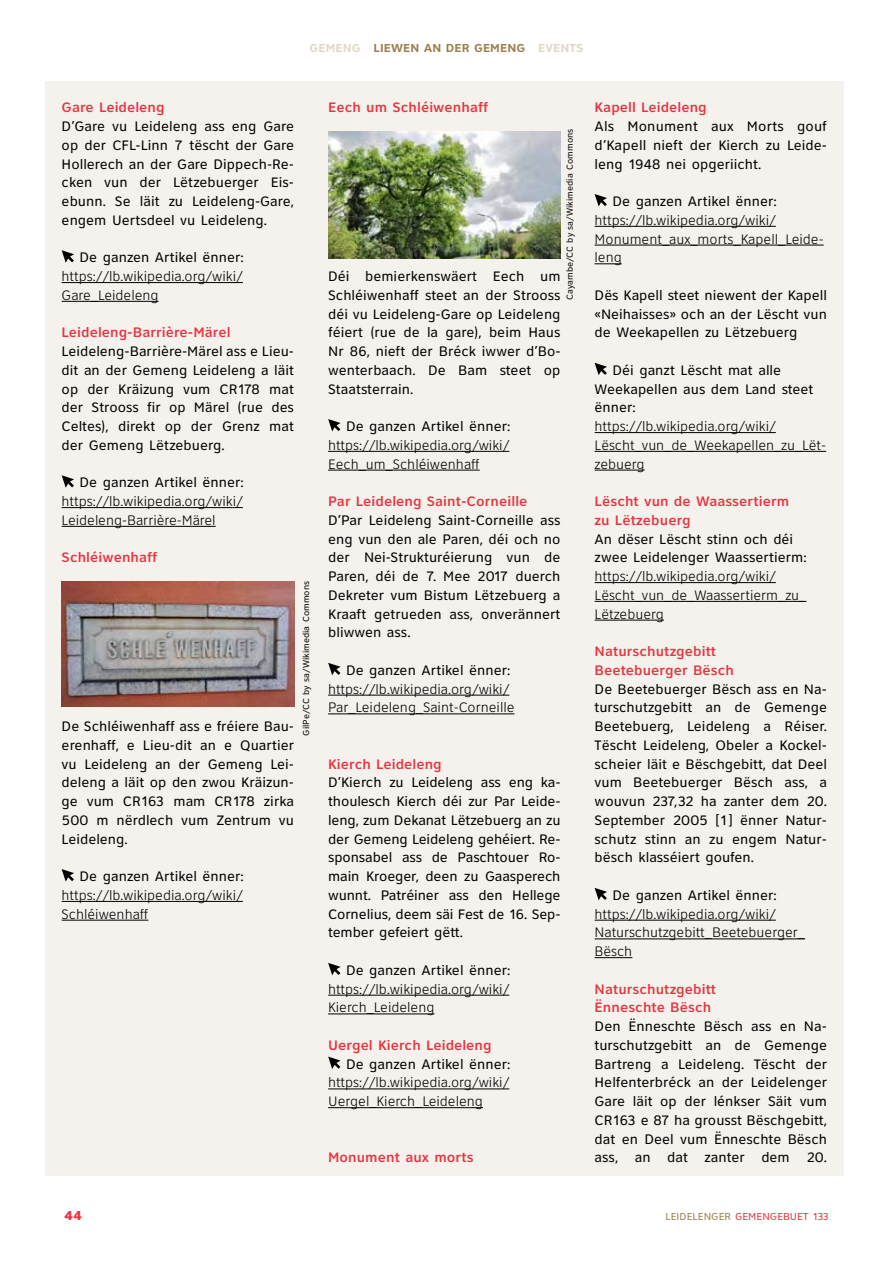
<style>
.page{position:relative;width:893px;height:1263px;background:#fff}
.page>*{position:absolute;margin:0;border:0;box-sizing:border-box;transform-origin:0 0}
.t1{font:14.25px/18.8px "Clearview Self";color:#000;text-align:justify}
.t2{font:300 14.25px/18.8px "Clearview Self";color:#000}
.t3{font:500 14.25px/18.8px "Clearview Self";color:#e7343f}
.t4{font:800 13.5px "Clearview Self";color:#e7343f}
.t5{font:700 12px "Clearview Self";color:#9c7f4d}
.t6{font:10.5px "Clearview Self";color:#e7343f}
.t7{font:9px "Clearview Self";color:#000}
.s1{color:#e1d7c7}
.s2{color:#9c7f4d}
</style>
<div class="page">
<div style="left:45px;top:81px;width:798px;height:1095px;background:#f5f2ed"></div>
<hr style="left:62px;top:282px;width:181px;height:1px;background:#000">
<hr style="left:62px;top:301px;width:97px;height:1px;background:#000">
<hr style="left:62px;top:507px;width:181px;height:1px;background:#000">
<hr style="left:62px;top:526px;width:154px;height:1px;background:#000">
<hr style="left:62px;top:901px;width:181px;height:1px;background:#000">
<hr style="left:62px;top:920px;width:86px;height:1px;background:#000">
<svg style="left:62px;top:250px;width:12px;height:13px"></svg>
<svg style="left:62px;top:475px;width:12px;height:13px"></svg>
<img style="left:62px;top:581px;width:232px;height:125px">
<svg style="left:62px;top:869px;width:12px;height:12px"></svg>
<hr style="left:328px;top:451px;width:181px;height:1px;background:#000">
<hr style="left:328px;top:470px;width:152px;height:1px;background:#000">
<hr style="left:328px;top:695px;width:181px;height:1px;background:#000">
<hr style="left:328px;top:713px;width:186px;height:1px;background:#000">
<hr style="left:328px;top:995px;width:181px;height:1px;background:#000">
<hr style="left:328px;top:1013px;width:106px;height:1px;background:#000">
<hr style="left:328px;top:1088px;width:181px;height:1px;background:#000">
<hr style="left:328px;top:1107px;width:155px;height:1px;background:#000">
<img style="left:328px;top:131px;width:233px;height:127px">
<svg style="left:328px;top:419px;width:13px;height:12px"></svg>
<svg style="left:328px;top:663px;width:13px;height:12px"></svg>
<svg style="left:328px;top:963px;width:13px;height:12px"></svg>
<svg style="left:328px;top:1056px;width:13px;height:13px"></svg>
<hr style="left:595px;top:226px;width:181px;height:1px;background:#000">
<hr style="left:595px;top:245px;width:229px;height:1px;background:#000">
<svg style="left:595px;top:263px;width:27px;height:1px"></svg>
<hr style="left:595px;top:432px;width:181px;height:1px;background:#000">
<hr style="left:595px;top:451px;width:231px;height:1px;background:#000">
<hr style="left:595px;top:470px;width:50px;height:1px;background:#000">
<hr style="left:595px;top:582px;width:181px;height:1px;background:#000">
<hr style="left:595px;top:601px;width:211px;height:1px;background:#000">
<hr style="left:595px;top:620px;width:69px;height:1px;background:#000">
<hr style="left:595px;top:920px;width:181px;height:1px;background:#000">
<hr style="left:595px;top:938px;width:210px;height:1px;background:#000">
<hr style="left:595px;top:957px;width:37px;height:1px;background:#000">
<svg style="left:595px;top:194px;width:12px;height:12px"></svg>
<svg style="left:595px;top:363px;width:12px;height:12px"></svg>
<svg style="left:595px;top:888px;width:12px;height:12px"></svg>
<p class="t5" style="left:309px;top:40px;width:276px"><span class="s1">GEMENG</span> LIEWEN AN DER GEMENG <span class="s1">EVENTS</span></p>
<p class="t3" style="left:62px;top:98px;width:105px">Gare Leideleng</p>
<p class="t1" style="left:62px;top:117px;width:234px">D’Gare vu Leideleng ass eng Gare op der CFL-Linn 7 tëscht der Gare Hollerech an der Gare Dippech-Re&shy;cken vun der Lëtzebuerger Eis&shy;ebunn. Se läit zu Leideleng-Gare, engem Uertsdeel vu Leideleng.</p>
<p class="t1" style="left:80px;top:248px;width:166px">De ganzen Artikel ënner:</p>
<p class="t2" style="left:62px;top:267px;width:183px">https://lb.wikipedia.org/wiki/<br>Gare_Leideleng</p>
<p class="t3" style="left:62px;top:323px;width:170px">Leideleng-Barrière-Märel</p>
<p class="t1" style="left:62px;top:342px;width:234px">Leideleng-Barrière-Märel ass e Lieu&shy;dit an der Gemeng Leideleng a läit op der Kräizung vum CR178 mat der Strooss fir op Märel (rue des Celtes), direkt op der Grenz mat der Gemeng Lëtzebuerg.</p>
<p class="t1" style="left:80px;top:473px;width:166px">De ganzen Artikel ënner:</p>
<p class="t2" style="left:62px;top:492px;width:183px">https://lb.wikipedia.org/wiki/<br>Leideleng-Barrière-Märel</p>
<p class="t3" style="left:62px;top:548px;width:97px">Schléiwenhaff</p>
<p class="t1" style="left:62px;top:717px;width:234px">De Schléiwenhaff ass e fréiere Bau&shy;erenhaff, e Lieu-dit an e Quartier vu Leideleng an der Gemeng Lei&shy;deleng a läit op den zwou Kräizun&shy;ge vum CR163 mam CR178 zirka 500 m nërdlech vum Zentrum vu Leideleng.</p>
<p class="t1" style="left:80px;top:867px;width:166px">De ganzen Artikel ënner:</p>
<p class="t2" style="left:62px;top:886px;width:183px">https://lb.wikipedia.org/wiki/<br>Schléiwenhaff</p>
<p class="t7" style="left:301px;top:736px;width:156px;rotate:-90deg">GilPe/CC by sa/Wikimedia Commons</p>
<p class="t3" style="left:328px;top:98px;width:162px">Eech um Schléiwenhaff</p>
<p class="t7" style="left:564px;top:300px;width:172px;rotate:-90deg">Cayambe/CC by sa/Wikimedia Commons</p>
<p class="t1" style="left:328px;top:267px;width:234px">Déi bemierkenswäert Eech um Schléiwenhaff steet an der Strooss déi vu Leideleng-Gare op Leideleng féiert (rue de la gare), beim Haus Nr 86, nieft der Bréck iwwer d’Bo&shy;wenterbaach. De Bam steet op Staatsterrain.</p>
<p class="t1" style="left:346px;top:417px;width:166px">De ganzen Artikel ënner:</p>
<p class="t2" style="left:328px;top:436px;width:183px">https://lb.wikipedia.org/wiki/<br>Eech_um_Schléiwenhaff</p>
<p class="t3" style="left:328px;top:492px;width:201px">Par Leideleng Saint-Corneille</p>
<p class="t1" style="left:328px;top:510px;width:234px">D’Par Leideleng Saint-Corneille ass eng vun den ale Paren, déi och no der Nei-Strukturéierung vun de Paren, déi de 7. Mee 2017 duerch Dekreter vum Bistum Lëtzebuerg a Kraaft getrueden ass, onverännert bliwwen ass.</p>
<p class="t1" style="left:346px;top:660px;width:166px">De ganzen Artikel ënner:</p>
<p class="t2" style="left:328px;top:679px;width:188px">https://lb.wikipedia.org/wiki/<br>Par_Leideleng_Saint-Corneille</p>
<p class="t3" style="left:328px;top:754px;width:115px">Kierch Leideleng</p>
<p class="t1" style="left:328px;top:773px;width:234px">D’Kierch zu Leideleng ass eng ka&shy;thoulesch Kierch déi zur Par Leide&shy;leng, zum Dekanat Lëtzebuerg an zu der Gemeng Leideleng gehéiert. Re&shy;sponsabel ass de Paschtouer Ro&shy;main Kroeger, deen zu Gaasperech wunnt. Patréiner ass den Hellege Cornelius, deem säi Fest de 16. Sep&shy;tember gefeiert gëtt.</p>
<p class="t1" style="left:346px;top:960px;width:166px">De ganzen Artikel ënner:</p>
<p class="t2" style="left:328px;top:979px;width:183px">https://lb.wikipedia.org/wiki/<br>Kierch_Leideleng</p>
<p class="t3" style="left:328px;top:1035px;width:165px">Uergel Kierch Leideleng</p>
<p class="t1" style="left:346px;top:1054px;width:166px">De ganzen Artikel ënner:</p>
<p class="t2" style="left:328px;top:1073px;width:183px">https://lb.wikipedia.org/wiki/<br>Uergel_Kierch_Leideleng</p>
<p class="t3" style="left:328px;top:1148px;width:147px">Monument aux morts</p>
<p class="t4" style="left:64px;top:1207px;width:20px">44</p>
<p class="t3" style="left:595px;top:98px;width:114px">Kapell Leideleng</p>
<p class="t1" style="left:595px;top:117px;width:234px">Als Monument aux Morts gouf d’Kapell nieft der Kierch zu Leide&shy;leng 1948 nei opgeriicht.</p>
<p class="t1" style="left:612px;top:192px;width:166px">De ganzen Artikel ënner:</p>
<p class="t2" style="left:595px;top:211px;width:231px">https://lb.wikipedia.org/wiki/<br>Monument_aux_morts_Kapell_Leide&shy;leng</p>
<p class="t1" style="left:595px;top:285px;width:234px">Dës Kapell steet niewent der Kapell «Neihaisses» och an der Lëscht vun de Weekapellen zu Lëtzebuerg</p>
<p class="t1" style="left:595px;top:360px;width:220px;text-align:left;text-indent:18px">Déi ganzt Lëscht mat alle<br>Weekapellen aus dem Land steet ënner:</p>
<p class="t2" style="left:595px;top:417px;width:233px">https://lb.wikipedia.org/wiki/<br>Lëscht_vun_de_Weekapellen_zu_Lët&shy;zebuerg</p>
<p class="t3" style="left:595px;top:492px;width:196px">Lëscht vun de Waassertierm zu Lëtzebuerg</p>
<p class="t1" style="left:595px;top:529px;width:213px">An dëser Lëscht stinn och déi zwee Leidelenger Waassertierm:</p>
<p class="t2" style="left:595px;top:567px;width:213px">https://lb.wikipedia.org/wiki/<br>Lëscht_vun_de_Waassertierm_zu_<br>Lëtzebuerg</p>
<p class="t3" style="left:595px;top:642px;width:141px">Naturschutzgebitt<br>Beetebuerger Bësch</p>
<p class="t1" style="left:595px;top:679px;width:234px">De Beetebuerger Bësch ass en Na&shy;turschutzgebitt an de Gemenge Beetebuerg, Leideleng a Réiser.<br>Tëscht Leideleng, Obeler a Kockel&shy;scheier läit e Bëschgebitt, dat Deel vum Beetebuerger Bësch ass, a wouvun 237,32 ha zanter dem 20.<br>September 2005 [1] ënner Natur&shy;schutz stinn an zu engem Natur&shy;bësch klasséiert goufen.</p>
<p class="t1" style="left:612px;top:885px;width:166px">De ganzen Artikel ënner:</p>
<p class="t2" style="left:595px;top:904px;width:212px">https://lb.wikipedia.org/wiki/<br>Naturschutzgebitt_Beetebuerger_<br>Bësch</p>
<p class="t3" style="left:595px;top:979px;width:123px">Naturschutzgebitt<br>Ënneschte Bësch</p>
<p class="t1" style="left:595px;top:1017px;width:234px">Den Ënneschte Bësch ass en Na&shy;turschutzgebitt an de Gemenge Bartreng a Leideleng. Tëscht der Helfenterbréck an der Leidelenger Gare läit op der lénkser Säit vum CR163 e 87 ha grousst Bëschgebitt, dat en Deel vum Ënneschte Bësch ass, an dat zanter dem 20.</p>
<p class="t6" style="left:665px;top:1211px;width:165px"><span class="s2">LEIDELENGER</span> GEMENGEBUET 133</p>
</div>
